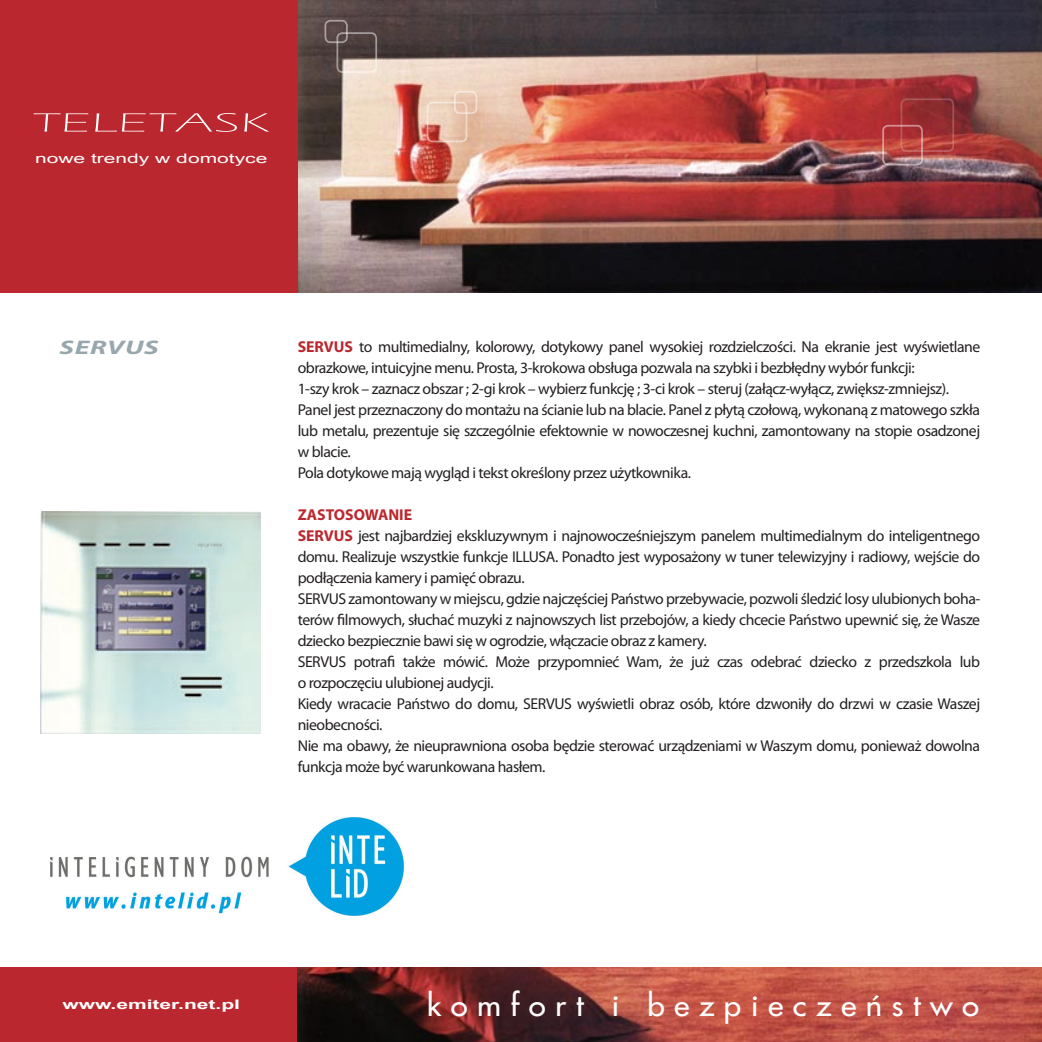
<style>
.page{position:relative;width:1042px;height:1042px;background:#fff}
.page>*{position:absolute;margin:0;border:0;box-sizing:border-box;transform-origin:0 0}
.t1{font:29.05px "Fujiyama 2";letter-spacing:.3em;color:#fff;scale:1.08 1}
.t2{font:300 27.3px "Eras ITC";color:#fff;scale:2.15 1}
.t3{font:italic 700 19.6px "Myriad Pro";letter-spacing:.025em;color:#98a7ae;scale:1.44 1}
.t4{font:15.75px/21px "Myriad Pro";letter-spacing:-.03em;color:#231f20}
.t5{font:13.12px "Arial";color:#fff;scale:1.6 1}
.t6{font:700 13.12px "Arial";color:#fff;scale:1.6 1}
.s1{font-weight:700;color:#bb272e}
</style>
<div class="page">
<div style="left:0;top:967px;width:298px;height:75px;background:#bb272e"></div>
<img style="left:298px;top:0;width:744px;height:293px">
<div style="left:0;top:0;width:298px;height:293px;background:#bb272e"></div>
<img style="left:298px;top:967px;width:744px;height:75px">
<img style="left:41px;top:511px;width:220px;height:222px">
<div style="left:324px;top:20px;width:24px;height:23px;border:2px solid #fff;border-radius:5px"></div>
<div style="left:336px;top:32px;width:41px;height:41px;border:2px solid #fff;border-radius:5px"></div>
<div style="left:427px;top:102px;width:40px;height:40px;border:2px solid #fff;border-radius:5px"></div>
<div style="left:454px;top:91px;width:23px;height:23px;border:2px solid #fff;border-radius:5px"></div>
<div style="left:900px;top:98px;width:54px;height:54px;border:2px solid #fff;border-radius:5px"></div>
<div style="left:882px;top:125px;width:41px;height:40px;border:2px solid #fff;border-radius:5px"></div>
<img style="left:50px;top:817px;width:353px;height:99px">
<h2 class="t2" style="left:32px;top:107px;width:112px">TELETASK</h2>
<p class="t5" style="left:35px;top:150px;width:147px">nowe trendy w domotyce</p>
<p class="t3" style="left:60px;top:335px;width:70px">SERVUS</p>
<p class="t4" style="left:298px;top:336px;width:684px"><span class="s1">SERVUS</span> to multimedialny, kolorowy, dotykowy panel wysokiej rozdzielczości. Na ekranie jest wyświetlane obrazkowe, intuicyjne menu. Prosta, 3-krokowa obsługa pozwala na szybki i bezbłędny wybór funkcji:<br>1-szy krok – zaznacz obszar ; 2-gi krok – wybierz funkcję ; 3-ci krok – steruj (załącz-wyłącz, zwiększ-zmniejsz).<br>Panel jest przeznaczony do montażu na ścianie lub na blacie. Panel z płytą czołową, wykonaną z matowego szkła lub metalu, prezentuje się szczególnie efektownie w nowoczesnej kuchni, zamontowany na stopie osadzonej w blacie.<br>Pola dotykowe mają wygląd i tekst określony przez użytkownika.</p>
<p class="t4" style="left:298px;top:504px;width:684px"><span class="s1">ZASTOSOWANIE<br>SERVUS</span> jest najbardziej ekskluzywnym i najnowocześniejszym panelem multimedialnym do inteligentnego domu. Realizuje wszystkie funkcje ILLUSA. Ponadto jest wyposażony w tuner telewizyjny i radiowy, wejście do podłączenia kamery i pamięć obrazu.<br>SERVUS zamontowany w miejscu, gdzie najczęściej Państwo przebywacie, pozwoli śledzić losy ulubionych boha&shy;terów filmowych, słuchać muzyki z najnowszych list przebojów, a kiedy chcecie Państwo upewnić się, że Wasze dziecko bezpiecznie bawi się w ogrodzie, włączacie obraz z kamery.<br>SERVUS potrafi także mówić. Może przypomnieć Wam, że już czas odebrać dziecko z przedszkola lub o rozpoczęciu ulubionej audycji.<br>Kiedy wracacie Państwo do domu, SERVUS wyświetli obraz osób, które dzwoniły do drzwi w czasie Waszej nieobecności.<br>Nie ma obawy, że nieuprawniona osoba będzie sterować urządzeniami w Waszym domu, ponieważ dowolna funkcja może być warunkowana hasłem.</p>
<p class="t6" style="left:62px;top:995px;width:113px">www.emiter.net.pl</p>
<h1 class="t1" style="left:427px;top:983px;width:513px">komfort i bezpieczeństwo</h1>
</div>
